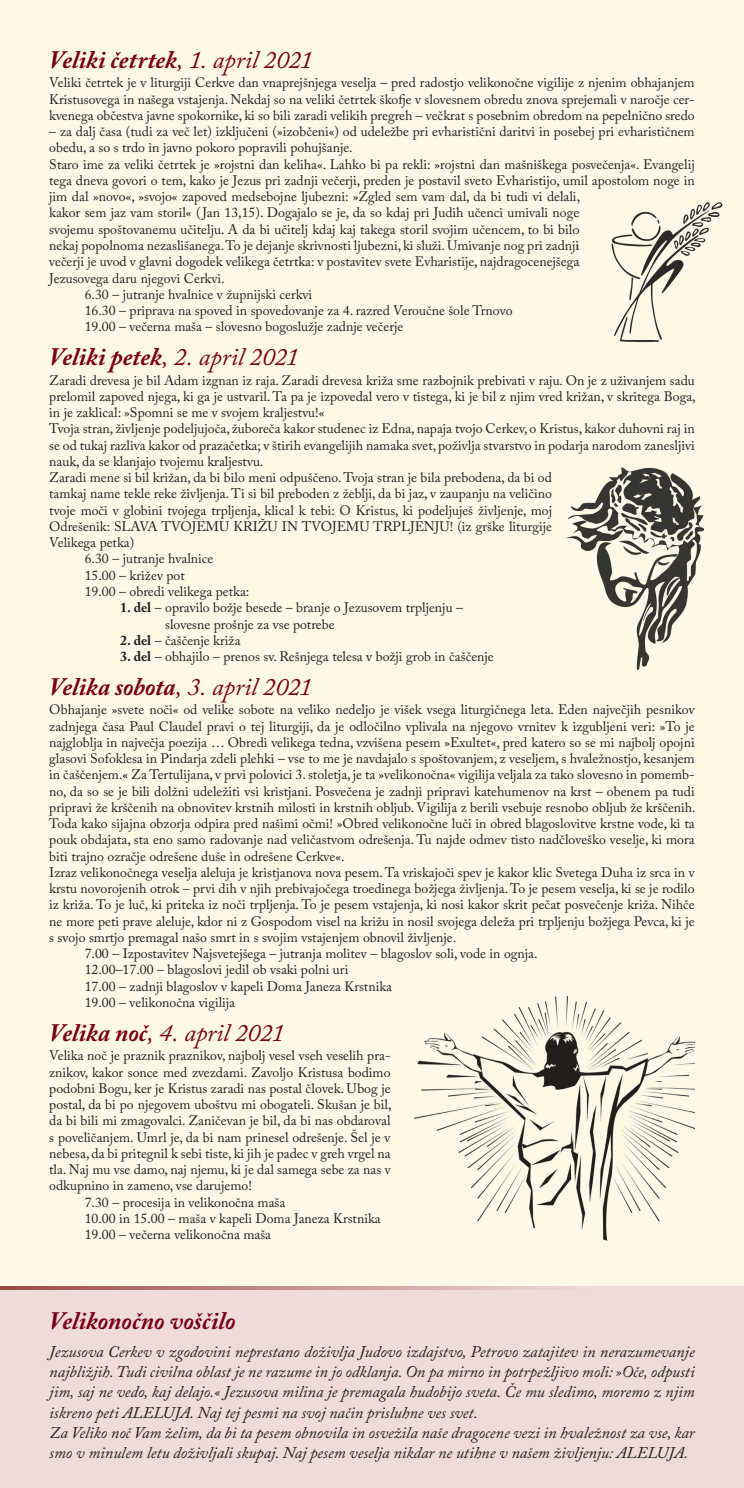
<style>
.page{position:relative;width:744px;height:1488px;background:#fff}
.page>*{position:absolute;margin:0;border:0;box-sizing:border-box;transform-origin:0 0}
.t1{font:italic 700 25px "Adobe Caslon Pro";letter-spacing:-.005em;color:#790015}
.t2{font:italic 25px "Adobe Caslon Pro";color:#790015}
.t3{font:italic 16.25px/20px "Adobe Caslon Pro";color:#231f20}
.t4{font:13.75px/16.2px "Adobe Caslon Pro";color:#231f20;text-align:justify}
.s1{font-weight:400}
.s2{font-weight:700}
</style>
<div class="page">
<div style="left:0;top:0;width:743px;height:1487px;background:#fef9e7"></div>
<div style="left:0;top:1286px;width:743px;height:201px;background:#efdcd8"></div>
<svg style="left:0;top:1286px;width:548px;height:4px;background:#c18d89"></svg>
<img style="left:611px;top:202px;width:112px;height:141px">
<img style="left:565px;top:467px;width:138px;height:202px">
<img style="left:414px;top:996px;width:280px;height:244px">
<h1 class="t1" style="left:49px;top:44px;width:265px">Veliki četrtek<span class="s1">, 1. april 2021</span></h1>
<p class="t4" style="left:49px;top:75px;width:646px">Veliki četrtek je v liturgiji Cerkve dan vnaprejšnjega veselja – pred radostjo velikonočne vigilije z njenim obhajanjem Kristusovega in našega vstajenja. Nekdaj so na veliki četrtek škofje v slovesnem obredu znova sprejemali v naročje cer&shy;kvenega občestva javne spokornike, ki so bili zaradi velikih pregreh – večkrat s posebnim obredom na pepelnično sredo</p>
<p class="t4" style="left:49px;top:123px;width:646px">– za dalj časa (tudi za več let) izključeni (»izobčeni«) od udeležbe pri evharistični daritvi in posebej pri evharističnem</p>
<p class="t4" style="left:49px;top:140px;width:305px">obedu, a so s trdo in javno pokoro popravili pohujšanje.</p>
<p class="t4" style="left:49px;top:156px;width:646px">Staro ime za veliki četrtek je »rojstni dan keliha«. Lahko bi pa rekli: »rojstni dan mašniškega posvečenja«. Evangelij</p>
<p class="t4" style="left:49px;top:172px;width:646px">tega dneva govori o tem, kako je Jezus pri zadnji večerji, preden je postavil sveto Evharistijo, umil apostolom noge in</p>
<p class="t4" style="left:49px;top:188px;width:532px">jim dal »novo«, »svojo« zapoved medsebojne ljubezni: »Zgled sem vam dal, da bi tudi vi delali,</p>
<p class="t4" style="left:49px;top:205px;width:531px">kakor sem jaz vam storil« ( Jan 13,15). Dogajalo se je, da so kdaj pri Judih učenci umivali noge</p>
<p class="t4" style="left:49px;top:221px;width:531px">svojemu spoštovanemu učitelju. A da bi učitelj kdaj kaj takega storil svojim učencem, to bi bilo</p>
<p class="t4" style="left:49px;top:237px;width:531px">nekaj popolnoma nezaslišanega. To je dejanje skrivnosti ljubezni, ki služi. Umivanje nog pri zadnji</p>
<p class="t4" style="left:49px;top:253px;width:531px">večerji je uvod v glavni dogodek velikega četrtka: v postavitev svete Evharistije, najdragocenejšega</p>
<p class="t4" style="left:49px;top:270px;width:177px">Jezusovega daru njegovi Cerkvi.</p>
<p class="t4" style="left:85px;top:286px;width:229px">6.30 – jutranje hvalnice v župnijski cerkvi</p>
<p class="t4" style="left:85px;top:302px;width:429px">16.30 – priprava na spoved in spovedovanje za 4. razred Veroučne šole Trnovo</p>
<p class="t4" style="left:85px;top:318px;width:320px">19.00 – večerna maša – slovesno bogoslužje zadnje večerje</p>
<h1 class="t2" style="left:49px;top:341px;width:251px"><span class="s2">Veliki petek</span>, 2. april 2021</h1>
<p class="t4" style="left:49px;top:372px;width:646px">Zaradi drevesa je bil Adam izgnan iz raja. Zaradi drevesa križa sme razbojnik prebivati v raju. On je z uživanjem sadu</p>
<p class="t4" style="left:49px;top:388px;width:647px">prelomil zapoved njega, ki ga je ustvaril. Ta pa je izpovedal vero v tistega, ki je bil z njim vred križan, v skritega Boga,</p>
<p class="t4" style="left:49px;top:404px;width:276px">in je zaklical: »Spomni se me v svojem kraljestvu!«</p>
<p class="t4" style="left:49px;top:420px;width:646px">Tvoja stran, življenje podeljujoča, žuboreča kakor studenec iz Edna, napaja tvojo Cerkev, o Kristus, kakor duhovni raj in</p>
<p class="t4" style="left:49px;top:437px;width:646px">se od tukaj razliva kakor od prazačetka; v štirih evangelijih namaka svet, poživlja stvarstvo in podarja narodom zanesljivi</p>
<p class="t4" style="left:49px;top:453px;width:216px">nauk, da se klanjajo tvojemu kraljestvu.</p>
<p class="t4" style="left:49px;top:469px;width:504px">Zaradi mene si bil križan, da bi bilo meni odpuščeno. Tvoja stran je bila prebodena, da bi od</p>
<p class="t4" style="left:49px;top:485px;width:504px">tamkaj name tekle reke življenja. Ti si bil preboden z žeblji, da bi jaz, v zaupanju na veličino</p>
<p class="t4" style="left:49px;top:502px;width:504px">tvoje moči v globini tvojega trpljenja, klical k tebi: O Kristus, ki podeljuješ življenje, moj</p>
<p class="t4" style="left:49px;top:518px;width:504px">Odrešenik: SLAVA TVOJEMU KRIŽU IN TVOJEMU TRPLJENJU! (iz grške liturgije</p>
<p class="t4" style="left:49px;top:534px;width:86px">Velikega petka)</p>
<p class="t4" style="left:85px;top:550px;width:130px">6.30 – jutranje hvalnice</p>
<p class="t4" style="left:85px;top:567px;width:102px">15.00 – križev pot</p>
<p class="t4" style="left:85px;top:583px;width:166px">19.00 – obredi velikega petka:</p>
<p class="t4" style="left:165px;top:599px;width:299px;text-indent:-45px"><span class="s2">1. del</span> – opravilo božje besede – branje o Jezusovem trpljenju – slovesne prošnje za vse potrebe</p>
<p class="t4" style="left:120px;top:632px;width:122px"><span class="s2">2. del</span> – čaščenje križa</p>
<p class="t4" style="left:120px;top:648px;width:375px"><span class="s2">3. del</span> – obhajilo – prenos sv. Rešnjega telesa v božji grob in čaščenje</p>
<h1 class="t1" style="left:49px;top:671px;width:264px">Velika sobota<span class="s1">, 3. april 2021</span></h1>
<p class="t4" style="left:49px;top:701px;width:646px">Obhajanje »svete noči« od velike sobote na veliko nedeljo je višek vsega liturgičnega leta. Eden največjih pesnikov</p>
<p class="t4" style="left:49px;top:717px;width:646px">zadnjega časa Paul Claudel pravi o tej liturgiji, da je odločilno vplivala na njegovo vrnitev k izgubljeni veri: »To je</p>
<p class="t4" style="left:49px;top:734px;width:646px">najgloblja in največja poezija … Obredi velikega tedna, vzvišena pesem »Exultet«, pred katero so se mi najbolj opojni</p>
<p class="t4" style="left:49px;top:750px;width:646px">glasovi Sofoklesa in Pindarja zdeli plehki – vse to me je navdajalo s spoštovanjem, z veseljem, s hvaležnostjo, kesanjem</p>
<p class="t4" style="left:49px;top:766px;width:646px">in čaščenjem.« Za Tertulijana, v prvi polovici 3. stoletja, je ta »velikonočna« vigilija veljala za tako slovesno in pomemb-</p>
<p class="t4" style="left:49px;top:782px;width:646px">no, da so se je bili dolžni udeležiti vsi kristjani. Posvečena je zadnji pripravi katehumenov na krst – obenem pa tudi</p>
<p class="t4" style="left:49px;top:799px;width:647px">pripravi že krščenih na obnovitev krstnih milosti in krstnih obljub. Vigilija z berili vsebuje resnobo obljub že krščenih.</p>
<p class="t4" style="left:49px;top:815px;width:646px">Toda kako sijajna obzorja odpira pred našimi očmi! »Obred velikonočne luči in obred blagoslovitve krstne vode, ki ta</p>
<p class="t4" style="left:49px;top:831px;width:646px">pouk obdajata, sta eno samo radovanje nad veličastvom odrešenja. Tu najde odmev tisto nadčloveško veselje, ki mora</p>
<p class="t4" style="left:49px;top:847px;width:296px">biti trajno ozračje odrešene duše in odrešene Cerkve«.</p>
<p class="t4" style="left:49px;top:864px;width:646px">Izraz velikonočnega veselja aleluja je kristjanova nova pesem. Ta vriskajoči spev je kakor klic Svetega Duha iz srca in v</p>
<p class="t4" style="left:49px;top:880px;width:646px">krstu novorojenih otrok – prvi dih v njih prebivajočega troedinega božjega življenja. To je pesem veselja, ki se je rodilo</p>
<p class="t4" style="left:49px;top:896px;width:646px">iz križa. To je luč, ki priteka iz noči trpljenja. To je pesem vstajenja, ki nosi kakor skrit pečat posvečenje križa. Nihče</p>
<p class="t4" style="left:49px;top:912px;width:646px">ne more peti prave aleluje, kdor ni z Gospodom visel na križu in nosil svojega deleža pri trpljenju božjega Pevca, ki je</p>
<p class="t4" style="left:49px;top:929px;width:408px">s svojo smrtjo premagal našo smrt in s svojim vstajenjem obnovil življenje.</p>
<p class="t4" style="left:85px;top:945px;width:454px">7.00 – Izpostavitev Najsvetejšega – jutranja molitev – blagoslov soli, vode in ognja.</p>
<p class="t4" style="left:85px;top:961px;width:265px">12.00–17.00 – blagoslovi jedil ob vsaki polni uri</p>
<p class="t4" style="left:85px;top:977px;width:309px">17.00 – zadnji blagoslov v kapeli Doma Janeza Krstnika</p>
<p class="t4" style="left:85px;top:994px;width:152px">19.00 – velikonočna vigilija</p>
<h1 class="t2" style="left:49px;top:1017px;width:236px"><span class="s2">Velika noč</span>, 4. april 2021</h1>
<p class="t4" style="left:49px;top:1047px;width:343px">Velika noč je praznik praznikov, najbolj vesel vseh veselih pra-</p>
<p class="t4" style="left:49px;top:1063px;width:343px">znikov, kakor sonce med zvezdami. Zavoljo Kristusa bodimo</p>
<p class="t4" style="left:49px;top:1080px;width:343px">podobni Bogu, ker je Kristus zaradi nas postal človek. Ubog je</p>
<p class="t4" style="left:49px;top:1096px;width:344px">postal, da bi po njegovem uboštvu mi obogateli. Skušan je bil,</p>
<p class="t4" style="left:49px;top:1112px;width:342px">da bi bili mi zmagovalci. Zaničevan je bil, da bi nas obdaroval</p>
<p class="t4" style="left:49px;top:1128px;width:342px">s poveličanjem. Umrl je, da bi nam prinesel odrešenje. Šel je v</p>
<p class="t4" style="left:49px;top:1145px;width:343px">nebesa, da bi pritegnil k sebi tiste, ki jih je padec v greh vrgel na</p>
<p class="t4" style="left:49px;top:1161px;width:343px">tla. Naj mu vse damo, naj njemu, ki je dal samega sebe za nas v</p>
<p class="t4" style="left:49px;top:1177px;width:204px">odkupnino in zameno, vse darujemo!</p>
<p class="t4" style="left:85px;top:1193px;width:202px">7.30 – procesija in velikonočna maša</p>
<p class="t4" style="left:85px;top:1210px;width:297px">10.00 in 15.00 – maša v kapeli Doma Janeza Krstnika</p>
<p class="t4" style="left:85px;top:1226px;width:188px">19.00 – večerna velikonočna maša</p>
<h1 class="t1" style="left:49px;top:1305px;width:188px">Velikonočno voščilo</h1>
<p class="t3" style="left:49px;top:1341px;width:646px">Jezusova Cerkev v zgodovini neprestano doživlja Judovo izdajstvo, Petrovo zatajitev in nerazumevanje najbližjih. Tudi civilna oblast je ne razume in jo odklanja. On pa mirno in potrpežljivo moli: »Oče, odpusti jim, saj ne vedo, kaj delajo.« Jezusova milina je premagala hudobijo sveta. Če mu sledimo, moremo z njim iskreno peti ALELUJA. Naj tej pesmi na svoj način prisluhne ves svet.<br>Za Veliko noč Vam želim, da bi ta pesem obnovila in osvežila naše dragocene vezi in hvaležnost za vse, kar smo v minulem letu doživljali skupaj. Naj pesem veselja nikdar ne utihne v našem življenju: ALELUJA.</p>
</div>
